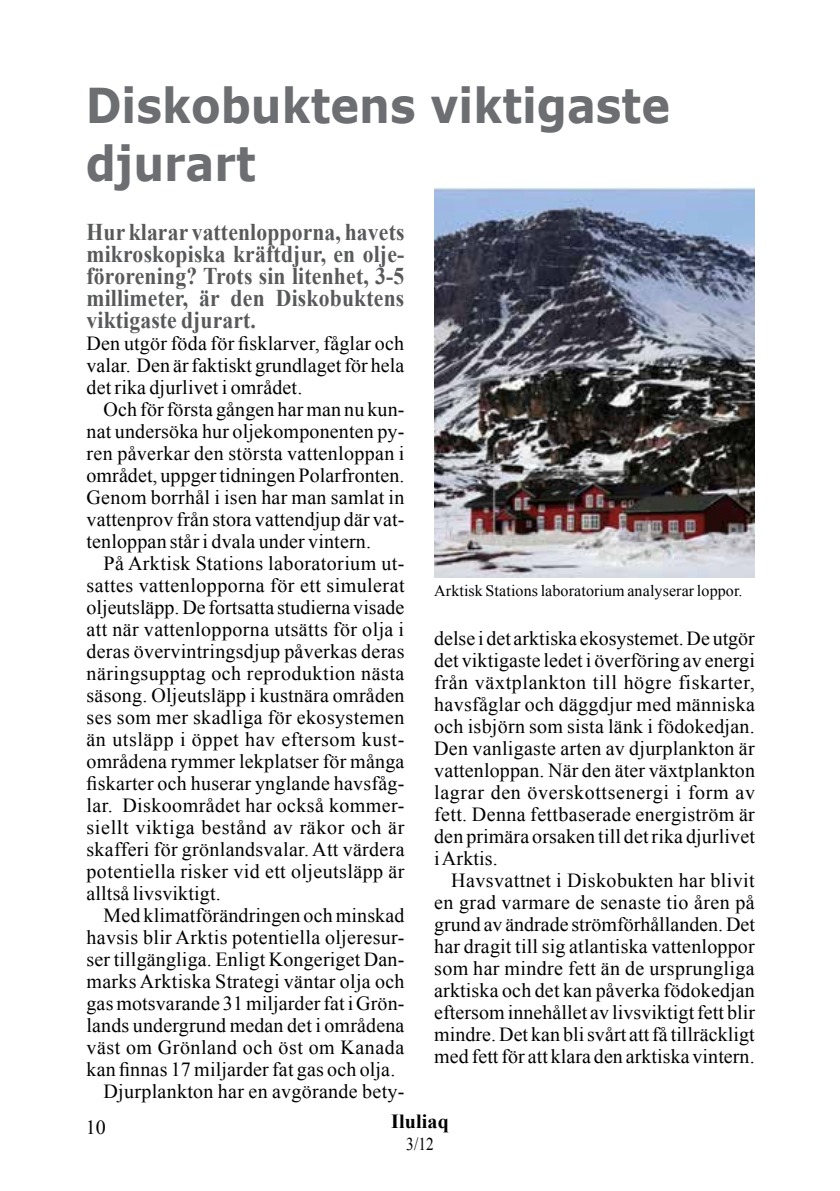
<style>
.page{position:relative;width:840px;height:1191px;background:#fff}
.page>*{position:absolute;margin:0;border:0;box-sizing:border-box;transform-origin:0 0}
.t1{font:700 48px/57.6px "Verdana";color:#6d6e71;scale:.9 1}
.t2{font:700 24px/22px "Times New Roman";letter-spacing:.01em;color:#58595b;text-align:justify;scale:.9 1}
.t3{font:20px/22px "Times New Roman";letter-spacing:.005em;color:#000;text-align:justify}
.t4{font:20px "Times New Roman";letter-spacing:.025em;color:#000}
.t5{font:700 20px "Times New Roman";letter-spacing:.005em;color:#000}
.t6{font:18px "Times New Roman";color:#000;scale:.85 1}
.t7{font:16px "Times New Roman";letter-spacing:.005em;color:#000}
</style>
<div class="page">
<img style="left:434px;top:187px;width:320px;height:391px">
<h1 class="t1" style="left:86px;top:76px;width:650px">Diskobuktens viktigaste djurart</h1>
<p class="t2" style="left:86px;top:220px;width:354px">Hur klarar vattenlopporna, havets mikroskopiska kräftdjur, en olje&shy;förorening? Trots sin litenhet, 3-5 millimeter, är den Diskobuktens viktigaste djurart.</p>
<p class="t3" style="left:86px;top:332px;width:319px">Den utgör föda för fisklarver, fåglar och valar. Den är faktiskt grundlaget för hela det rika djurlivet i området.</p>
<p class="t3" style="left:86px;top:398px;width:319px;text-indent:17px">Och för första gången har man nu kun&shy;nat undersöka hur oljekomponenten py&shy;ren påverkar den största vattenloppan i området, uppger tidningen Polarfronten.<br>Genom borrhål i isen har man samlat in vattenprov från stora vattendjup där vat&shy;tenloppan står i dvala under vintern.</p>
<p class="t3" style="left:86px;top:552px;width:319px;text-indent:17px">På Arktisk Stations laboratorium ut&shy;sattes vattenlopporna för ett simulerat oljeutsläpp. De fortsatta studierna visade att när vattenlopporna utsätts för olja i deras övervintringsdjup påverkas deras näringsupptag och reproduktion nästa säsong. Oljeutsläpp i kustnära områden ses som mer skadliga för ekosystemen än utsläpp i öppet hav eftersom kust&shy;områdena rymmer lekplatser för många fiskarter och huserar ynglande havsfåg&shy;lar. Diskoområdet har också kommer&shy;siellt viktiga bestånd av räkor och är skafferi för grönlandsvalar. Att värdera potentiella risker vid ett oljeutsläpp är alltså livsviktigt.</p>
<p class="t3" style="left:103px;top:904px;width:302px">Med klimatförändringen och minskad</p>
<p class="t3" style="left:86px;top:926px;width:319px">havsis blir Arktis potentiella oljeresur-</p>
<p class="t3" style="left:86px;top:948px;width:319px">ser tillgängliga. Enligt Kongeriget Dan-</p>
<p class="t3" style="left:86px;top:970px;width:319px">marks Arktiska Strategi väntar olja och</p>
<p class="t3" style="left:86px;top:992px;width:319px">gas motsvarande 31 miljarder fat i Grön-</p>
<p class="t3" style="left:86px;top:1014px;width:319px">lands undergrund medan det i områdena</p>
<p class="t4" style="left:86px;top:1033px;width:319px">väst om Grönland och öst om Kanada</p>
<p class="t3" style="left:86px;top:1058px;width:310px">kan finnas 17 miljarder fat gas och olja.</p>
<p class="t3" style="left:103px;top:1080px;width:302px">Djurplankton har en avgörande bety-</p>
<p class="t7" style="left:434px;top:579px;width:310px">Arktisk Stations laboratorium analyserar loppor.</p>
<p class="t3" style="left:434px;top:626px;width:322px">delse i det arktiska ekosystemet. De utgör det viktigaste ledet i överföring av energi från växtplankton till högre fiskarter, havsfåglar och däggdjur med människa och isbjörn som sista länk i födokedjan.<br>Den vanligaste arten av djurplankton är vattenloppan. När den äter växtplankton lagrar den överskottsenergi i form av fett. Denna fettbaserade energiström är den primära orsaken till det rika djurlivet i Arktis.</p>
<p class="t3" style="left:434px;top:868px;width:322px;text-indent:17px">Havsvattnet i Diskobukten har blivit en grad varmare de senaste tio åren på grund av ändrade strömförhållanden. Det har dragit till sig atlantiska vattenloppor som har mindre fett än de ursprungliga arktiska och det kan påverka födokedjan eftersom innehållet av livsviktigt fett blir mindre. Det kan bli svårt att få tillräckligt med fett för att klara den arktiska vintern.</p>
<p class="t3" style="left:86px;top:1116px;width:22px">10</p>
<p class="t5" style="left:391px;top:1107px;width:59px">Iluliaq</p>
<p class="t6" style="left:406px;top:1131px;width:34px">3/12</p>
</div>
